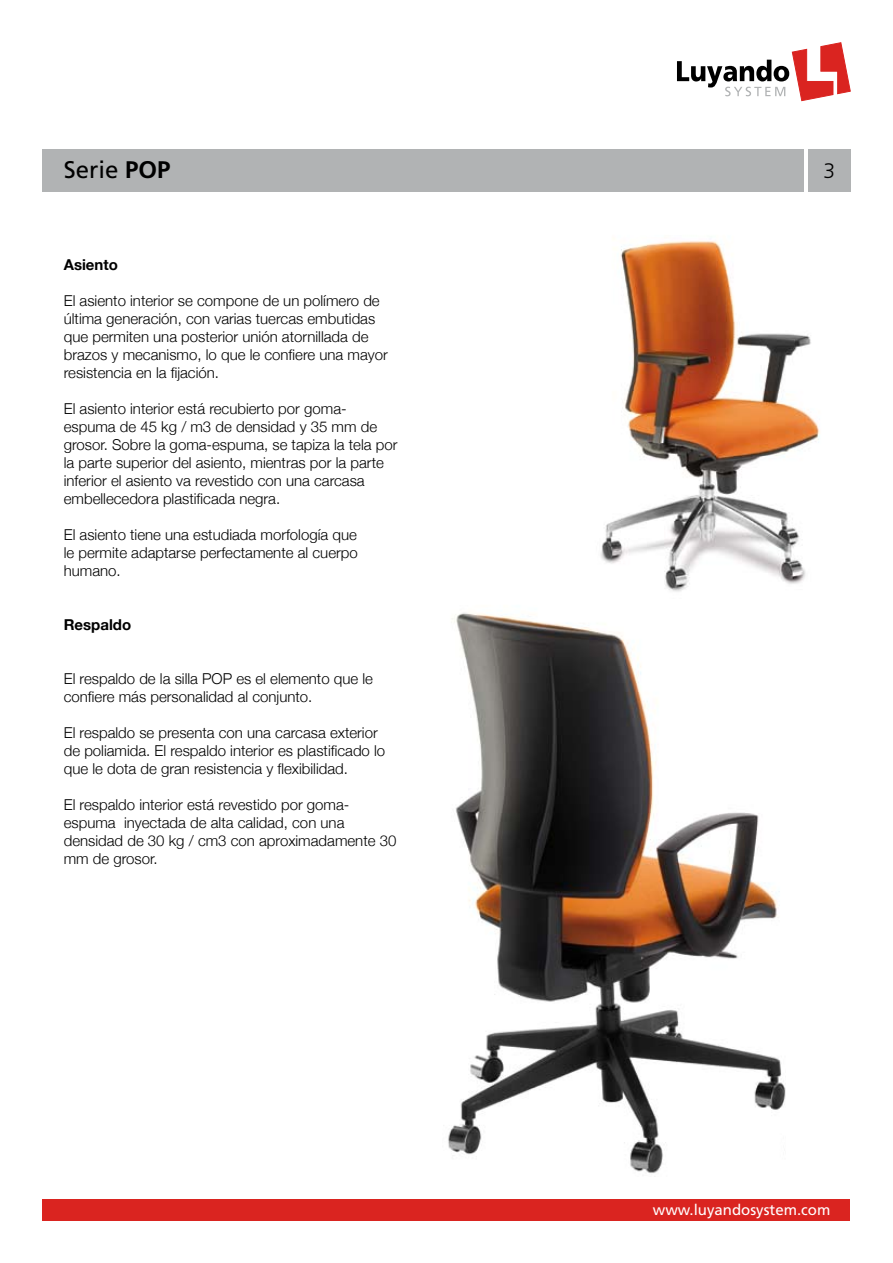
<style>
.page{position:relative;width:893px;height:1263px;background:#fff}
.page>*{position:absolute;margin:0;border:0;box-sizing:border-box;transform-origin:0 0}
.t1{font:24px "Frutiger";color:#000}
.t2{font:300 21px "Frutiger";color:#000}
.t3{font:300 15px/18px "Helvetica Neue";color:#000}
.t4{font:15px "Frutiger";color:#fff}
.t5{font:700 15px "Helvetica Neue";color:#000}
.s1{font-weight:700}
</style>
<div class="page">
<div style="left:43px;top:1199px;width:807px;height:21px;background:#da2420"></div>
<svg style="left:677px;top:42px;width:174px;height:59px"></svg>
<div style="left:43px;top:149px;width:761px;height:42px;background:#b1b3b4"></div>
<div style="left:808px;top:149px;width:42px;height:42px;background:#b1b3b4"></div>
<img style="left:600px;top:241px;width:220px;height:351px">
<img style="left:448px;top:612px;width:337px;height:561px">
<h1 class="t1" style="left:64px;top:155px;width:108px">Serie <span class="s1">POP</span></h1>
<h2 class="t2" style="left:823px;top:159px;width:13px">3</h2>
<p class="t5" style="left:64px;top:255px;width:56px">Asiento</p>
<p class="t3" style="left:64px;top:291px;width:325px">El asiento interior se compone de un polímero de última generación, con varias tuercas embutidas que permiten una posterior unión atornillada de brazos y mecanismo, lo que le confiere una mayor resistencia en la fijación.</p>
<p class="t3" style="left:64px;top:399px;width:335px">El asiento interior está recubierto por goma&shy;espuma de 45 kg / m3 de densidad y 35 mm de grosor. Sobre la goma-espuma, se tapiza la tela por la parte superior del asiento, mientras por la parte inferior el asiento va revestido con una carcasa embellecedora plastificada negra.</p>
<p class="t3" style="left:64px;top:525px;width:295px;text-align:justify">El asiento tiene una estudiada morfología que le permite adaptarse perfectamente al cuerpo humano.</p>
<p class="t5" style="left:64px;top:615px;width:69px">Respaldo</p>
<p class="t3" style="left:64px;top:669px;width:311px">El respaldo de la silla POP es el elemento que le confiere más personalidad al conjunto.</p>
<p class="t3" style="left:64px;top:723px;width:323px">El respaldo se presenta con una carcasa exterior de poliamida. El respaldo interior es plastificado lo que le dota de gran resistencia y flexibilidad.</p>
<p class="t3" style="left:64px;top:795px;width:334px">El respaldo interior está revestido por goma&shy;espuma inyectada de alta calidad, con una densidad de 30 kg / cm3 con aproximadamente 30 mm de grosor.</p>
<p class="t4" style="left:653px;top:1201px;width:179px">www.luyandosystem.com</p>
</div>
